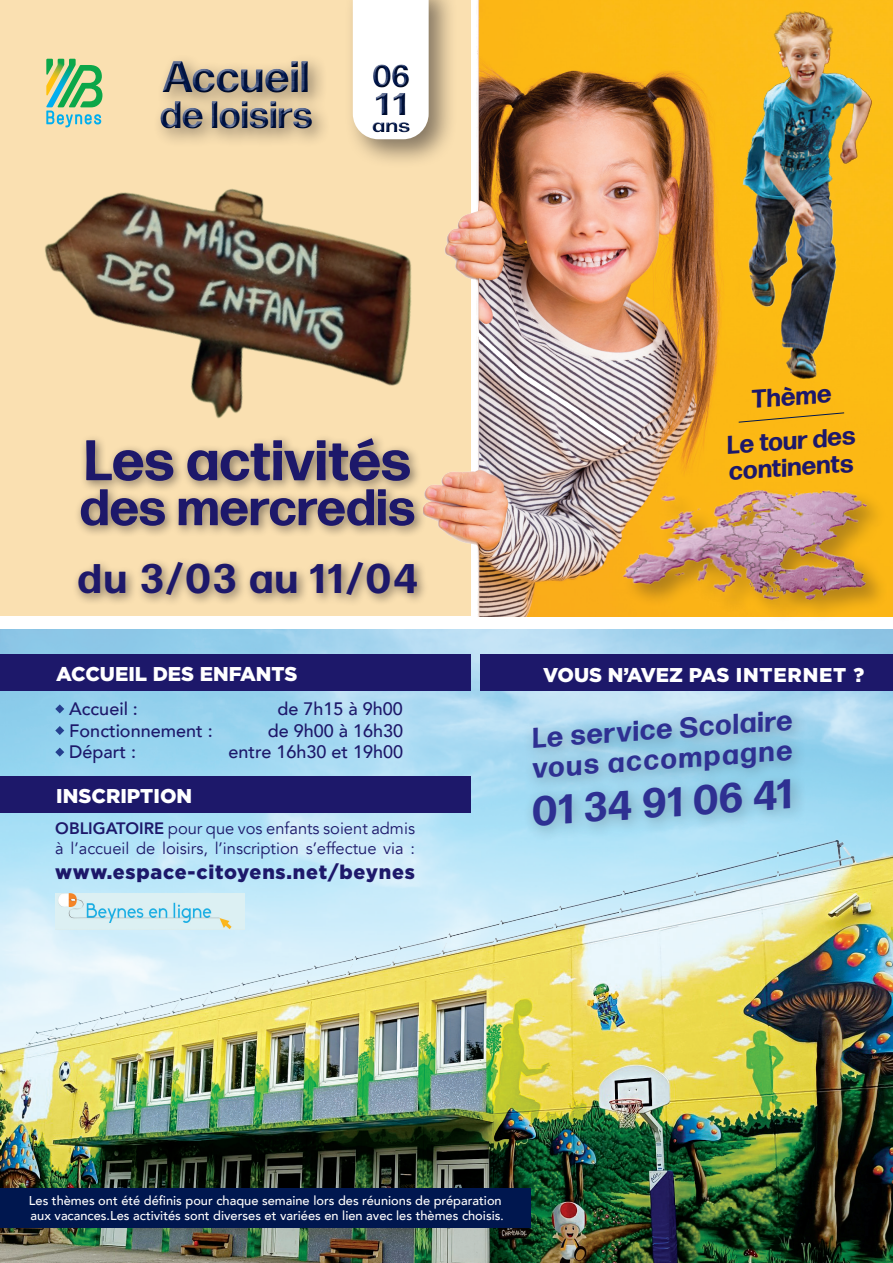
<style>
.page{position:relative;width:893px;height:1263px;background:#fff}
.page>*{position:absolute;margin:0;border:0;box-sizing:border-box;transform-origin:0 0}
.t1{font:700 57px "Forma DJR Deck";letter-spacing:.01em;color:#1d186a}
.t2{font:700 51.3px "Forma DJR Deck";letter-spacing:.015em;color:#1d186a}
.t3{font:700 44.25px "Forma DJR Deck";letter-spacing:.01em;color:#00174f}
.t4{font:700 41.4px "Forma DJR Deck";color:#2e3092}
.t5{font:700 41.25px "Forma DJR Deck";letter-spacing:.07em;color:#1d186a}
.t6{font:700 38.4px "Forma DJR Deck";color:#00174f}
.t7{font:700 31.65px/28.5px "Forma DJR Deck";color:#00174f}
.t8{font:700 28.5px/30px "Forma DJR Deck";color:#2e3092}
.t9{font:700 25.65px/44px "Forma DJR Deck";color:#1d186a;text-align:center}
.t10{font:900 19.95px "Gotham";color:#fff}
.t11{font:900 19.8px "Gotham";letter-spacing:.04em;color:#1d186a}
.t12{font:700 18.75px "Forma DJR Deck";color:#00174f;scale:1.22 1}
.t13{font:500 18px "Avenir";color:#1d186a}
.t14{font:16.5px/19.8px "Avenir";color:#1d186a}
.t15{font:500 12.9px/15px "Avenir";color:#fff}
.s1{font-family:"Avenir";font-weight:900}
.s2{font-weight:800}
.s3{font-family:"Source Sans Pro";font-weight:400}
</style>
<div class="page">
<img style="left:0;top:630px;width:893px;height:203px">
<div style="left:0;top:0;width:471px;height:616px;background:#fae0b1"></div>
<img style="left:429px;top:0;width:464px;height:617px">
<img style="left:45px;top:66px;width:487px;height:445px">
<div style="left:72px;top:433px;width:357px;height:174px;background:#231f20;opacity:.57"></div>
<div style="left:480px;top:655px;width:413px;height:36px;background:#1d186a"></div>
<div style="left:0;top:777px;width:471px;height:36px;background:#1d186a"></div>
<div style="left:0;top:655px;width:471px;height:36px;background:#1d186a"></div>
<svg style="left:55px;top:704px;width:9px;height:9px"></svg>
<svg style="left:55px;top:726px;width:9px;height:9px"></svg>
<svg style="left:55px;top:748px;width:9px;height:9px"></svg>
<img style="left:0;top:833px;width:893px;height:430px">
<svg style="left:46px;top:59px;width:56px;height:68px"></svg>
<div style="left:0;top:1188px;width:531px;height:40px;background:#00174f"></div>
<div style="left:523px;top:702px;width:285px;height:140px;background:#231f20;opacity:.33"></div>
<img style="left:611px;top:453px;width:282px;height:179px">
<img style="left:726px;top:0;width:157px;height:455px">
<div style="left:153px;top:53px;width:179px;height:95px;background:#231f20;opacity:.5"></div>
<div style="left:156px;top:56px;width:161px;height:74px;background:#fae0b1"></div>
<div style="left:156px;top:58px;width:161px;height:76px;background:#231f20;opacity:.75"></div>
<div style="left:344px;top:0;width:114px;height:169px;background:#231f20;opacity:.54"></div>
<div style="left:353px;top:0;width:76px;height:139px;background:#fff"></div>
<div style="left:367px;top:59px;width:48px;height:74px;background:#fff"></div>
<div style="left:367px;top:63px;width:48px;height:74px;background:#231f20;opacity:.75"></div>
<h3 class="t3" style="left:163px;top:48px;width:148px">Accueil</h3>
<h3 class="t6" style="left:160px;top:90px;width:155px">de loisirs</h3>
<h3 class="t7" style="left:373px;top:61px;width:39px">06<br>11</h3>
<h3 class="t12" style="left:372px;top:113px;width:33px">ans</h3>
<h1 class="t1" style="left:84px;top:424px;width:328px">Les activités</h1>
<h2 class="t2" style="left:80px;top:474px;width:337px">des mercredis</h2>
<h3 class="t5" style="left:78px;top:552px;width:341px">du 3<span class="s1">/</span>03 au 11<span class="s1">/</span>04</h3>
<h3 class="t10" style="left:56px;top:660px;width:243px">ACCUEIL DES ENFANTS</h3>
<h3 class="t13" style="left:69px;top:693px;width:70px">Accueil :</h3>
<h3 class="t13" style="left:277px;top:693px;width:127px">de 7h15 à 9h00</h3>
<h3 class="t13" style="left:69px;top:715px;width:145px">Fonctionnement :</h3>
<h3 class="t13" style="left:268px;top:715px;width:137px">de 9h00 à 16h30</h3>
<h3 class="t13" style="left:69px;top:736px;width:69px">Départ :</h3>
<h3 class="t13" style="left:228px;top:736px;width:176px">entre 16h30 et 19h00</h3>
<h3 class="t10" style="left:56px;top:782px;width:137px">INSCRIPTION</h3>
<p class="t14" style="left:55px;top:819px;width:361px"><span class="s2">OBLIGATOIRE</span> pour que vos enfants soient admis à l’accueil de loisirs, l’inscription s’effectue via :</p>
<h3 class="t11" style="left:55px;top:858px;width:361px">www.espace-citoyens.net/beynes</h3>
<h3 class="t9" style="left:722px;top:378px;width:130px;rotate:-4deg">Thème<br>Le tour des</h3>
<h3 class="t9" style="left:727px;top:449px;width:126px;rotate:-4deg">continents</h3>
<h3 class="t10" style="left:543px;top:661px;width:323px">VOUS N’AVEZ PAS INTERNET ?</h3>
<h3 class="t8" style="left:529px;top:722px;width:264px;rotate:-4deg">Le service Scolaire vous accompagne</h3>
<h3 class="t4" style="left:530px;top:785px;width:262px;rotate:-4deg">01 34 91 06 41</h3>
<p class="t15" style="left:29px;top:1192px;width:476px">Les thèmes ont été définis pour chaque semaine lors des réunions de préparation aux vacances.Les activités sont diverses et variées en lien avec les thèmes choisis<span class="s3">.</span></p>
</div>
